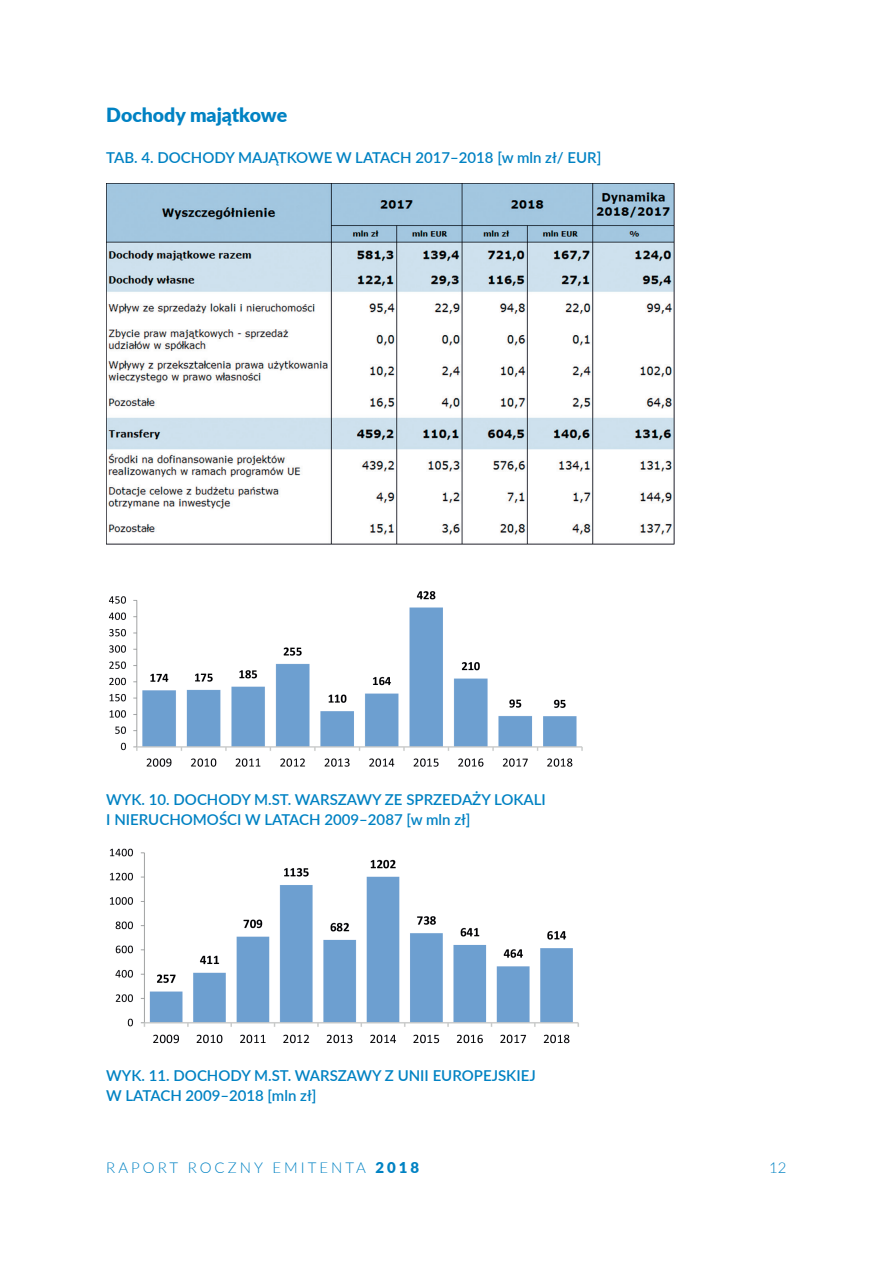
<style>
.page{position:relative;width:893px;height:1263px;background:#fff}
.page>*{position:absolute;margin:0;border:0;box-sizing:border-box;transform-origin:0 0}
.podtytuł{font:900 19.5px "Lato";color:#0082c3}
.podtytuł_2{font:600 15px/19.5px "Lato";color:#0082c3}
.t1{font:300 15px "Lato";letter-spacing:.2em;color:#0082c3}
.s1{font-weight:900}
</style>
<div class="page">
<img style="left:106px;top:184px;width:569px;height:361px">
<img style="left:109px;top:591px;width:474px;height:176px">
<img style="left:109px;top:848px;width:470px;height:196px">
<p class="podtytuł" style="left:106px;top:100px;width:182px">Dochody majątkowe</p>
<p class="podtytuł_2" style="left:106px;top:147px;width:497px">TAB. 4. DOCHODY MAJĄTKOWE W LATACH 2017–2018 [w mln zł/ EUR]</p>
<p class="podtytuł_2" style="left:106px;top:789px;width:441px">WYK. 10. DOCHODY M.ST. WARSZAWY ZE SPRZEDAŻY LOKALI<br>I NIERUCHOMOŚCI W LATACH 2009–2087 [w mln zł]</p>
<p class="podtytuł_2" style="left:106px;top:1065px;width:431px">WYK. 11. DOCHODY M.ST. WARSZAWY Z UNII EUROPEJSKIEJ<br>W LATACH 2009–2018 [mln zł]</p>
<p class="t1" style="left:106px;top:1157px;width:315px">RAPORT ROCZNY EMITENTA <span class="s1">2018</span></p>
<p class="t1" style="left:769px;top:1157px;width:19px">12</p>
</div>
